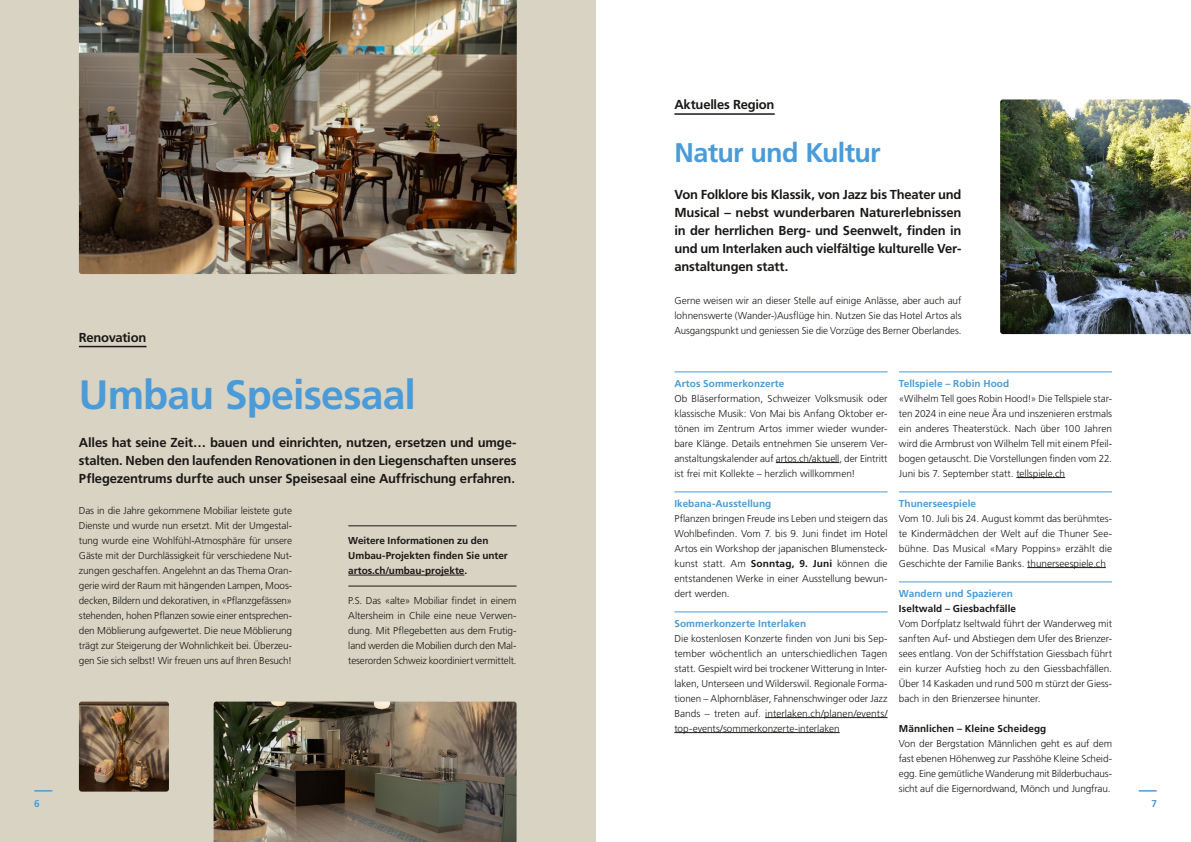
<style>
.page{position:relative;width:1191px;height:842px;background:#fff}
.page>*{position:absolute;margin:0;border:0;box-sizing:border-box;transform-origin:0 0}
.t1{font:700 41px "Frutiger LT Pro";letter-spacing:-.02em;color:#4a9bd7}
.t2{font:700 27px "Frutiger LT Pro";letter-spacing:-.025em;color:#4a9bd7}
.t3{font:700 13px/18px "Frutiger LT Pro";letter-spacing:-.015em;color:#1b1917;text-align:justify}
.t4{font:300 10px/15px "Frutiger LT Pro";letter-spacing:-.005em;color:#1b1917;text-align:justify}
.t5{font:700 10px/15px "Frutiger LT Pro";letter-spacing:-.005em;color:#1b1917}
.t6{font:700 10px "Frutiger LT Pro";letter-spacing:.005em;color:#4a9bd7}
.s1{font-weight:700}
</style>
<div class="page">
<div style="left:0;top:0;width:595px;height:842px;background:#d8d3c3"></div>
<hr style="left:674px;top:113px;width:100px;height:2px;background:#1b1917">
<hr style="left:79px;top:346px;width:67px;height:1px;background:#1b1917">
<hr style="left:674px;top:371px;width:213px;height:1px;background:#4a9bd7">
<hr style="left:776px;top:462px;width:63px;height:1px;background:#1b1917">
<hr style="left:674px;top:491px;width:213px;height:1px;background:#4a9bd7">
<hr style="left:674px;top:611px;width:213px;height:1px;background:#4a9bd7">
<hr style="left:765px;top:717px;width:122px;height:1px;background:#1b1917">
<hr style="left:674px;top:732px;width:165px;height:1px;background:#1b1917">
<hr style="left:899px;top:371px;width:213px;height:1px;background:#4a9bd7">
<hr style="left:1016px;top:477px;width:49px;height:1px;background:#1b1917">
<hr style="left:899px;top:491px;width:213px;height:1px;background:#4a9bd7">
<hr style="left:1027px;top:567px;width:79px;height:1px;background:#1b1917">
<hr style="left:899px;top:581px;width:213px;height:1px;background:#4a9bd7">
<img style="left:79px;top:0;width:438px;height:274px">
<img style="left:79px;top:702px;width:90px;height:90px">
<img style="left:214px;top:702px;width:302px;height:140px">
<img style="left:1000px;top:99px;width:191px;height:235px">
<hr style="left:348px;top:575px;width:116px;height:1px;background:#1b1917">
<hr style="left:348px;top:585px;width:168px;height:1px;background:#1b1917">
<hr style="left:348px;top:525px;width:168px;height:1px;background:#1b1917">
<svg style="left:1139px;top:790px;width:17px;height:2px"></svg>
<svg style="left:35px;top:790px;width:17px;height:2px"></svg>
<h3 class="t3" style="left:79px;top:328px;width:69px">Renovation</h3>
<h1 class="t1" style="left:79px;top:370px;width:338px">Umbau Speisesaal</h1>
<h3 class="t3" style="left:79px;top:433px;width:439px">Alles hat seine Zeit… bauen und einrichten, nutzen, ersetzen und umge&shy;stalten. Neben den laufenden Renovationen in den Liegenschaften unseres Pflegezentrums durfte auch unser Speisesaal eine Auffrischung erfahren.</h3>
<p class="t4" style="left:79px;top:503px;width:215px">Das in die Jahre gekommene Mobiliar leistete gute Dienste und wurde nun ersetzt. Mit der Umgestal&shy;tung wurde eine Wohlfühl-Atmosphäre für unsere Gäste mit der Durchlässigkeit für verschiedene Nut&shy;zungen geschaffen. Angelehnt an das Thema Oran&shy;gerie wird der Raum mit hängenden Lampen, Moos&shy;decken, Bildern und dekorativen, in «Pflanzgefässen» stehenden, hohen Pflanzen sowie einer entsprechen&shy;den Möblierung aufgewertet. Die neue Möblierung trägt zur Steigerung der Wohnlichkeit bei. Überzeu&shy;gen Sie sich selbst! Wir freuen uns auf Ihren Besuch!</p>
<p class="t5" style="left:348px;top:533px;width:161px">Weitere Informationen zu den<br>Umbau-Projekten finden Sie unter artos.ch/umbau-projekte.</p>
<p class="t4" style="left:348px;top:593px;width:170px">P.S. Das «alte» Mobiliar findet in einem Altersheim in Chile eine neue Verwen&shy;dung. Mit Pflegebetten aus dem Frutig&shy;land werden die Mobilien durch den Mal&shy;teserorden Schweiz koordiniert vermittelt.</p>
<h3 class="t3" style="left:674px;top:96px;width:102px">Aktuelles Region</h3>
<h2 class="t2" style="left:674px;top:136px;width:208px">Natur und Kultur</h2>
<h3 class="t3" style="left:674px;top:186px;width:289px">Von Folklore bis Klassik, von Jazz bis Theater und Musical – nebst wunderbaren Naturerlebnissen in der herrlichen Berg- und Seenwelt, finden in und um Interlaken auch vielfältige kulturelle Ver&shy;anstaltungen statt.</h3>
<p class="t4" style="left:674px;top:293px;width:289px">Gerne weisen wir an dieser Stelle auf einige Anlässe, aber auch auf lohnenswerte (Wander-)Ausflüge hin. Nutzen Sie das Hotel Artos als Ausgangspunkt und geniessen Sie die Vorzüge des Berner Oberlandes.</p>
<p class="t6" style="left:674px;top:377px;width:111px">Artos Sommerkonzerte</p>
<p class="t4" style="left:674px;top:391px;width:215px">Ob Bläserformation, Schweizer Volksmusik oder klassische Musik: Von Mai bis Anfang Oktober er&shy;tönen im Zentrum Artos immer wieder wunder&shy;bare Klänge. Details entnehmen Sie unserem Ver&shy;anstaltungskalender auf artos.ch/aktuell, der Eintritt ist frei mit Kollekte – herzlich willkommen!</p>
<p class="t6" style="left:674px;top:497px;width:98px">Ikebana-Ausstellung</p>
<p class="t4" style="left:674px;top:511px;width:215px">Pflanzen bringen Freude ins Leben und steigern das Wohlbefinden. Vom 7. bis 9. Juni findet im Hotel Artos ein Workshop der japanischen Blumensteck&shy;kunst statt. Am <span class="s1">Sonntag, 9. Juni</span> können die entstandenen Werke in einer Ausstellung bewun&shy;dert werden.</p>
<p class="t6" style="left:674px;top:617px;width:133px">Sommerkonzerte Interlaken</p>
<p class="t4" style="left:674px;top:631px;width:215px">Die kostenlosen Konzerte finden von Juni bis Sep&shy;tember wöchentlich an unterschiedlichen Tagen statt. Gespielt wird bei trockener Witterung in Inter&shy;laken, Unterseen und Wilderswil. Regionale Forma&shy;tionen – Alphornbläser, Fahnenschwinger oder Jazz Bands – treten auf. interlaken.ch/planen/events/ top-events/sommerkonzerte-interlaken</p>
<p class="t6" style="left:899px;top:377px;width:112px">Tellspiele – Robin Hood</p>
<p class="t4" style="left:899px;top:391px;width:215px">«Wilhelm Tell goes Robin Hood!» Die Tellspiele star&shy;ten 2024 in eine neue Ära und inszenieren erstmals ein anderes Theaterstück. Nach über 100 Jahren wird die Armbrust von Wilhelm Tell mit einem Pfeil&shy;bogen getauscht. Die Vorstellungen finden vom 22.<br>Juni bis 7. September statt. tellspiele.ch</p>
<p class="t6" style="left:899px;top:497px;width:79px">Thunerseespiele</p>
<p class="t4" style="left:899px;top:511px;width:215px">Vom 10. Juli bis 24. August kommt das berühmtes&shy;te Kindermädchen der Welt auf die Thuner See&shy;bühne. Das Musical «Mary Poppins» erzählt die Geschichte der Familie Banks. thunerseespiele.ch</p>
<p class="t6" style="left:899px;top:587px;width:115px">Wandern und Spazieren</p>
<p class="t5" style="left:899px;top:601px;width:119px">Iseltwald – Giesbachfälle</p>
<p class="t4" style="left:899px;top:616px;width:215px">Vom Dorfplatz Iseltwald führt der Wanderweg mit sanften Auf- und Abstiegen dem Ufer des Brienzer&shy;sees entlang. Von der Schiffstation Giessbach führt ein kurzer Aufstieg hoch zu den Giessbachfällen.<br>Über 14 Kaskaden und rund 500 m stürzt der Giess&shy;bach in den Brienzersee hinunter.</p>
<p class="t5" style="left:899px;top:721px;width:149px">Männlichen – Kleine Scheidegg</p>
<p class="t4" style="left:899px;top:736px;width:215px">Von der Bergstation Männlichen geht es auf dem fast ebenen Höhenweg zur Passhöhe Kleine Scheid&shy;egg. Eine gemütliche Wanderung mit Bilderbuchaus&shy;sicht auf die Eigernordwand, Mönch und Jungfrau.</p>
<p class="t6" style="left:34px;top:797px;width:7px">6</p>
<p class="t6" style="left:1151px;top:797px;width:7px">7</p>
</div>
